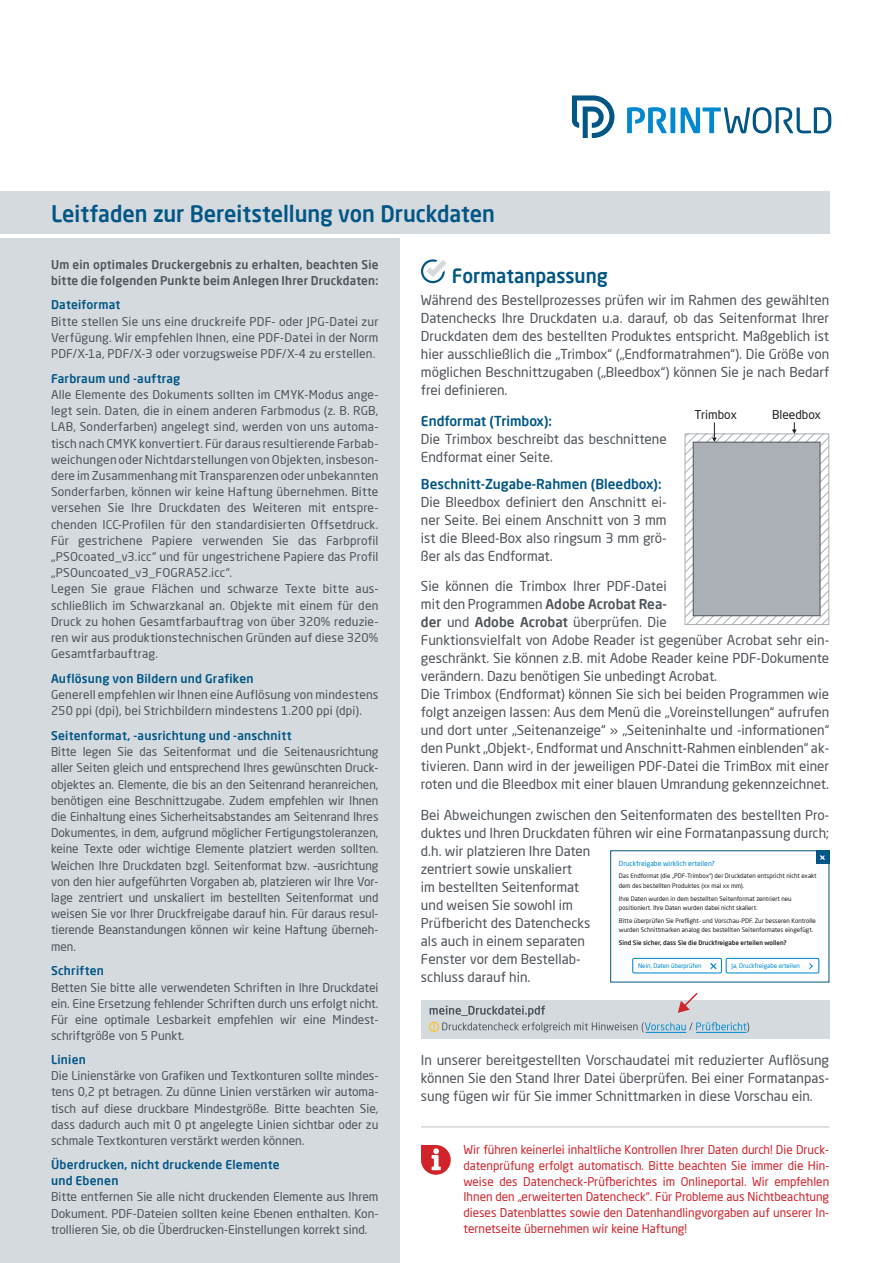
<style>
.page{position:relative;width:893px;height:1263px;background:#fff}
.page>*{position:absolute;margin:0;border:0;box-sizing:border-box;transform-origin:0 0}
.t1{font:500 22.5px "Neo Sans Pro";color:#015685;scale:.96 1}
.t2{font:500 19.5px "Neo Sans Pro";color:#015685;scale:.96 1}
.t3{font:13.5px/18px "Neo Sans Pro";color:#4d545a;text-align:justify}
.t4{font:500 13.5px "Neo Sans Pro";color:#015685}
.t5{font:12px/16.2px "Neo Sans Pro";letter-spacing:.015em;color:#4d545a;text-align:justify}
.t6{font:12px/15.8px "Neo Sans Pro";color:#d1232a;text-align:justify}
.t7{font:500 12px/16.2px "Neo Sans Pro";letter-spacing:.02em;color:#015685}
.t8{font:500 12px/16.2px "Neo Sans Pro";letter-spacing:.015em;color:#4d545a}
.t9{font:12px "Neo Sans Pro";color:#231f20}
.t10{font:6.9px "Neo Sans Pro";color:#0089cf}
.t11{font:6.15px/9.4px "Neo Sans Pro";color:#231f20}
.t12{font:500 6.15px "Neo Sans Pro";color:#231f20}
.t13{font:6.15px "Neo Sans Pro";color:#0089cf}
.s1{font-weight:500}
</style>
<div class="page">
<div style="left:0;top:191px;width:829px;height:43px;background:#d4dade"></div>
<svg style="left:421px;top:259px;width:25px;height:24px"></svg>
<div style="left:421px;top:1000px;width:408px;height:39px;background:#d4dade"></div>
<div style="left:429px;top:1022px;width:10px;height:10px;border:1px solid #fec210;border-radius:50%"></div>
<hr style="left:646px;top:1032px;width:40px;height:1px;background:#0089cf">
<hr style="left:696px;top:1032px;width:50px;height:1px;background:#0089cf">
<svg style="left:421px;top:1145px;width:30px;height:30px"></svg>
<div style="left:0;top:238px;width:400px;height:1025px;background:#d4dade"></div>
<div style="left:816px;top:850px;width:13px;height:14px;background:#015685"></div>
<svg style="left:820px;top:855px;width:5px;height:5px"></svg>
<div style="left:632px;top:958px;width:90px;height:15px;border:1px solid #0089cf"></div>
<div style="left:726px;top:958px;width:93px;height:15px;border:1px solid #0089cf"></div>
<svg style="left:710px;top:963px;width:7px;height:6px"></svg>
<svg style="left:809px;top:963px;width:4px;height:6px"></svg>
<hr style="left:421px;top:1126px;width:408px;height:2px;background:#d1d5d8">
<svg style="left:627px;top:107px;width:204px;height:26px"></svg>
<svg style="left:572px;top:96px;width:42px;height:42px"></svg>
<svg style="left:685px;top:422px;width:144px;height:202px"></svg>
<svg style="left:430px;top:992px;width:319px;height:40px"></svg>
<h1 class="t1" style="left:51px;top:200px;width:464px">Leitfaden zur Bereitstellung von Druckdaten</h1>
<p class="t8" style="left:51px;top:256px;width:329px">Um ein optimales Druckergebnis zu erhalten, beachten Sie bitte die folgenden Punkte beim Anlegen Ihrer Druckdaten:</p>
<p class="t7" style="left:51px;top:297px;width:71px">Dateiformat</p>
<p class="t5" style="left:51px;top:313px;width:329px">Bitte stellen Sie uns eine druckreife PDF- oder JPG-Datei zur Verfügung. Wir empfehlen Ihnen, eine PDF-Datei in der Norm PDF/X-1a, PDF/X-3 oder vorzugs weise PDF/X-4 zu erstellen.</p>
<p class="t7" style="left:51px;top:370px;width:131px">Farbraum und -auftrag</p>
<p class="t5" style="left:51px;top:386px;width:329px;text-align:left">Alle Elemente des Dokuments sollten im CMYK-Modus ange&shy;legt sein. Daten, die in einem anderen Farbmodus (z. B. RGB, LAB, Sonderfarben) angelegt sind, werden von uns automa&shy;tisch nach CMYK konvertiert. Für daraus resultierende Farbab&shy;weichungen oder Nichtdarstellungen von Objekten, insbeson&shy;dere im Zusammenhang mit Transparenzen oder unbekannten Sonderf arben, können wir keine Haftung übernehmen. Bitte versehen Sie Ihre Druckdaten des Weiteren mit entspre&shy;chenden ICC-Profilen für den standardisierten Offsetdruck.<br>Für gestrichene Papiere verwenden Sie das Farbprofil „PSOcoated_v3.icc“ und für ungestrichene Papiere das Profil „PSOuncoated_v3_FOGRA52.icc“.<br>Legen Sie graue Flächen und schwarze Texte bitte aus&shy;schließlich im Schwarzkanal an. Objekte mit einem für den Druck zu hohen Gesamtfarbauftrag von über 320% reduzie&shy;ren wir aus produktions technischen Gründen auf diese 320% Gesamtfarbauftrag.</p>
<p class="t7" style="left:51px;top:670px;width:204px">Auflösung von Bildern und Grafiken</p>
<p class="t5" style="left:51px;top:686px;width:329px">Generell empfehlen wir Ihnen eine Auflösung von mindestens<br>250 ppi (dpi), bei Strich bildern mindestens 1.200 ppi (dpi).</p>
<p class="t7" style="left:51px;top:727px;width:242px">Seitenformat, -ausrichtung und -anschnitt</p>
<p class="t5" style="left:51px;top:743px;width:329px">Bitte legen Sie das Seitenformat und die Seitenausrichtung aller Seiten gleich und entsprechend Ihres gewünschten Druck&shy;objektes an. Elemente, die bis an den Seitenrand heranreichen, benötigen eine Beschnittzugabe. Zudem empfehlen wir Ihnen die Einhaltung eines Sicherheitsabstandes am Seitenrand Ihres Dokumentes, in dem, aufgrund möglicher Fertigungs toleranzen, keine Texte oder wichtige Elemente platziert werden sollten.<br>Weichen Ihre Druckdaten bzgl. Seitenformat bzw. –ausrichtung von den hier aufgeführten Vorgaben ab, platzieren wir Ihre Vor&shy;lage zentriert und unskaliert im bestellten Seitenformat und weisen Sie vor Ihrer Druckfreigabe darauf hin. Für daraus resul&shy;tierende Beanstandungen können wir keine Haftung überneh&shy;men.</p>
<p class="t7" style="left:51px;top:962px;width:55px">Schriften</p>
<p class="t5" style="left:51px;top:979px;width:329px">Betten Sie bitte alle verwendeten Schriften in Ihre Druckdatei ein. Eine Ersetzung fehlender Schriften durch uns erfolgt nicht.<br>Für eine optimale Lesbarkeit empfehlen wir eine Mindest&shy;schriftgröße von 5 Punkt.</p>
<p class="t7" style="left:51px;top:1051px;width:36px">Linien</p>
<p class="t5" style="left:51px;top:1067px;width:329px">Die Linienstärke von Grafiken und Textkonturen sollte mindes&shy;tens 0,2 pt betragen. Zu dünne Linien verstärken wir automa&shy;tisch auf diese druckbare Mindestgröße. Bitte beachten Sie, dass dadurch auch mit 0 pt angelegte Linien sichtbar oder zu schmale Textkonturen verstärkt werden können.</p>
<p class="t7" style="left:51px;top:1156px;width:230px">Überdrucken, nicht druckende Elemente und Ebenen</p>
<p class="t5" style="left:51px;top:1188px;width:329px">Bitte entfernen Sie alle nicht druckenden Elemente aus Ihrem Dokument. PDF-Dateien sollten keine Ebenen enthalten. Kon&shy;trollieren Sie, ob die Überdrucken-Einstellungen korrekt sind.</p>
<h2 class="t2" style="left:452px;top:264px;width:164px">Formatanpassung</h2>
<p class="t3" style="left:421px;top:291px;width:410px">Während des Bestellprozesses prüfen wir im Rahmen des gewählten Datenchecks Ihre Druckdaten u.a. darauf, ob das Seitenformat Ihrer Druckdaten dem des bestellten Produktes entspricht. Maßgeblich ist hier ausschließlich die „Trimbox“ („Endformatrahmen“). Die Größe von möglichen Beschnittzugaben („Bleedbox“) können Sie je nach Bedarf frei definieren.</p>
<p class="t4" style="left:421px;top:413px;width:133px">Endformat (Trimbox):</p>
<p class="t3" style="left:421px;top:430px;width:247px">Die Trimbox beschreibt das beschnittene<br>Endformat einer Seite.</p>
<p class="t4" style="left:421px;top:475px;width:242px">Beschnitt-Zugabe-Rahmen (Bleedbox):</p>
<p class="t3" style="left:421px;top:492px;width:247px">Die Bleedbox definiert den Anschnitt ei&shy;ner Seite. Bei einem Anschnitt von 3 mm ist die Bleed-Box also ringsum 3 mm grö&shy;ßer als das Endformat.</p>
<p class="t3" style="left:421px;top:577px;width:410px;text-align:left">Sie können die Trimbox Ihrer PDF-Datei<br>mit den Programmen <span class="s1">Adobe Acrobat Rea-<br>der</span> und <span class="s1">Adobe Acrobat</span> überprüfen. Die<br>Funktionsvielfalt von Adobe Reader ist gegenüber Acrobat sehr ein&shy;geschränkt. Sie können z.B. mit Adobe Reader keine PDF-Dokumente verändern. Dazu benötigen Sie unbedingt Acrobat.<br>Die Trimbox (Endformat) können Sie sich bei beiden Programmen wie folgt anzeigen lassen: Aus dem Menü die „Voreinstellungen“ aufrufen und dort unter „Seitenanzeige“ » „Seiteninhalte und -informationen“ den Punkt „Objekt-, Endformat und Anschnitt-Rahmen einblenden“ ak&shy;tivieren. Dann wird in der jeweiligen PDF-Datei die TrimBox mit einer roten und die Bleedbox mit einer blauen Umrandung gekennzeichnet.</p>
<p class="t3" style="left:421px;top:806px;width:410px;text-align:left">Bei Abweichungen zwischen den Seitenformaten des bestellten Pro&shy;duktes und Ihren Druckdaten führen wir eine Formatanpassung durch; d.h. wir platzieren Ihre Daten<br>zentriert sowie unskaliert<br>im bestellten Seitenformat<br>und weisen Sie sowohl im<br>Prüfbericht des Datenchecks<br>als auch in einem separaten<br>Fenster vor dem Bestellab-<br>schluss darauf hin.</p>
<p class="t9" style="left:695px;top:408px;width:44px">Trimbox</p>
<p class="t9" style="left:772px;top:408px;width:51px">Bleedbox</p>
<p class="t10" style="left:619px;top:859px;width:98px">Druckfreigabe wirklich erteilen?</p>
<p class="t11" style="left:619px;top:871px;width:199px">Das Endformat (die „PDF-Trimbox“) der Druckdaten entspricht nicht exakt dem des bestellten Produktes (xx mal xx mm).</p>
<p class="t11" style="left:619px;top:893px;width:174px">Ihre Daten wurden in dem bestellten Seitenformat zentriert neu positioniert. Ihre Daten wurden dabei nicht skaliert.</p>
<p class="t11" style="left:619px;top:915px;width:198px">Bitte überprüfen Sie Preflight- und Vorschau-PDF. Zur besseren Kontrolle wurden Schnittmarken analog des bestellten Seitenformates eingefügt.</p>
<p class="t12" style="left:619px;top:938px;width:169px">Sind Sie sicher, dass Sie die Druckfreigabe erteilen wollen?</p>
<p class="t13" style="left:638px;top:962px;width:65px">Nein, Daten überprüfen</p>
<p class="t13" style="left:731px;top:962px;width:70px">Ja, Druckfreigabe erteilen</p>
<p class="t3" style="left:421px;top:1051px;width:410px">In unserer bereitgestellten Vorschaudatei mit reduzierter Auflösung können Sie den Stand Ihrer Datei überprüfen. Bei einer Formatanpas&shy;sung fügen wir für Sie immer Schnittmarken in diese Vorschau ein.</p>
<p class="t6" style="left:463px;top:1142px;width:367px">Wir führen keinerlei inhaltliche Kontrollen Ihrer Daten durch! Die Druck&shy;datenprüfung erfolgt automatisch. Bitte be achten Sie immer die Hin&shy;weise des Datencheck-Prüfberichtes im Onlineportal. Wir empfehlen Ihnen den „erweiterten Datencheck“. Für Probleme aus Nichtbeachtung dieses Datenblattes sowie den Datenhandlingvor gaben auf unserer In&shy;ternetseite übernehmen wir keine Haftung!</p>
</div>
